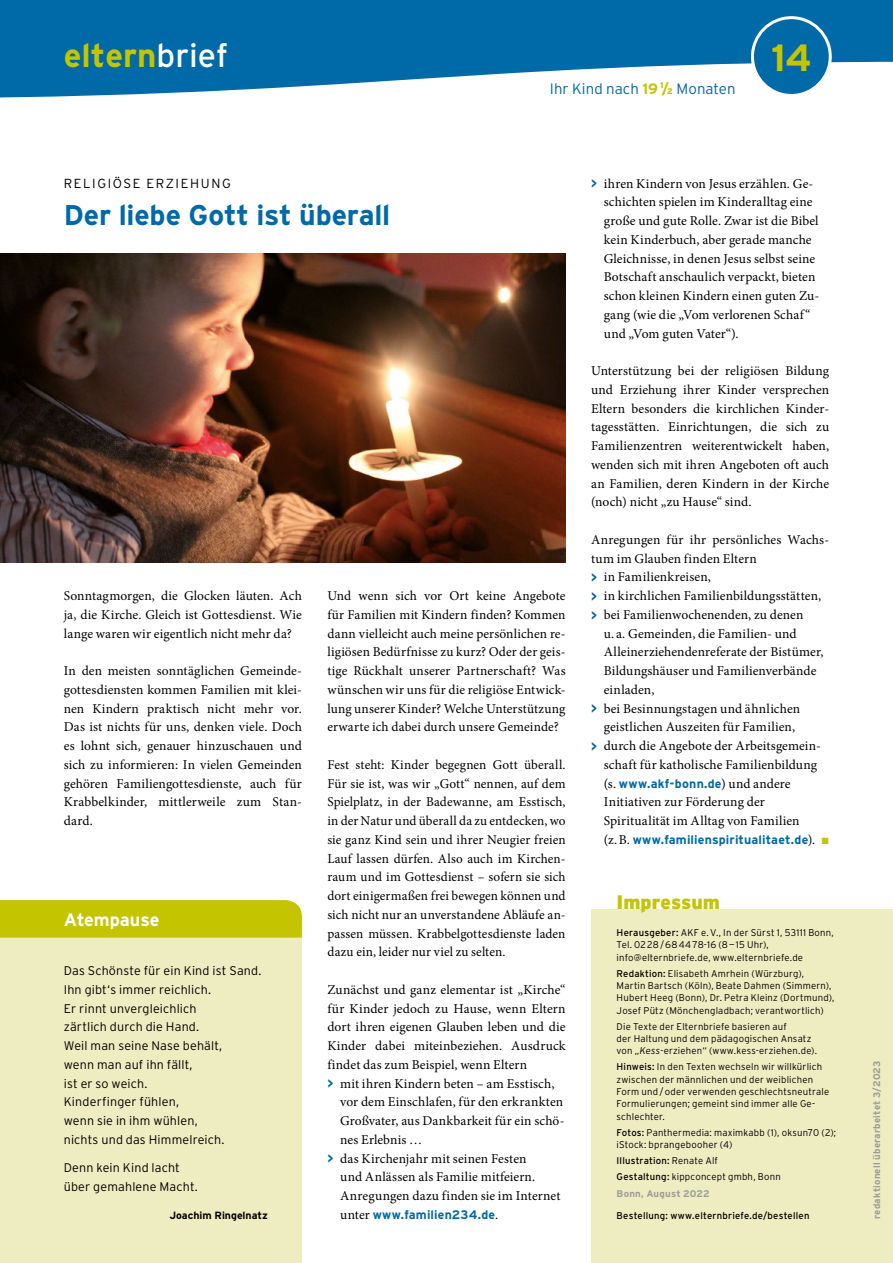
<style>
.page{position:relative;width:893px;height:1263px;background:#fff}
.page>*{position:absolute;margin:0;border:0;box-sizing:border-box;transform-origin:0 0}
.t1{font:700 37.95px "Interstate";color:#c5c400}
.t2{font:700 33px "Interstate";color:#c5c400}
.Headline__2015{font:700 28.5px "Interstate";letter-spacing:-.005em;color:#0069a7}
.t3{font:900 19.5px "Interstate";color:#c5c400}
.Kasten_Dachzeile__20{font:700 18px "Interstate";letter-spacing:-.005em;color:#fff}
.t4{font:300 15px "Interstate";letter-spacing:.005em;color:#0069a7}
.Lauftext__2015{font:13.5px/18.8px "Minion Pro";letter-spacing:.005em;color:#000;text-align:justify}
.Dachzeile__2015{font:300 13.2px "Interstate";letter-spacing:.125em;color:#000}
.Kasten_Lauftext__201{font:300 12.6px/18.8px "Interstate";letter-spacing:.01em;color:#000}
.t5{font:700 12.3px "Interstate";letter-spacing:.015em;color:#0069a7}
.Autor__2015{font:700 10.5px "Interstate";color:#000}
.t6{font:300 9.75px/12.3px "Interstate";letter-spacing:.02em;color:#000}
._13_Impressum_-_Lauf{font:9.75px "Interstate";letter-spacing:.02em;color:#000}
.t7{font:700 9.6px "Interstate";letter-spacing:.02em;color:#9d9d9c}
.s1{font-weight:400;color:#fff}
.s2{font-weight:700;color:#c5c400}
.s3{font-weight:900;font-size:8.25px;color:#c5c400}
.s4{font-family:"Interstate";font-weight:700;color:#0069a7}
.s5{font-family:"Minion Pro";font-weight:400;font-size:13.5px;color:#000}
.s6{color:#c5c400}
.s7{font-weight:400}
.s8{font-style:italic}
.s9{font-weight:300}
</style>
<div class="page">
<div style="left:591px;top:909px;width:302px;height:354px;background:#eeecc1"></div>
<div style="left:0;top:928px;width:302px;height:335px;background:#eeecc1"></div>
<div style="left:0;top:900px;width:302px;height:37px;background:#c5c400"></div>
<img style="left:0;top:253px;width:566px;height:309px">
<svg style="left:0;top:0;width:893px;height:98px;fill:#0069a7"></svg>
<div style="left:752px;top:18px;width:78px;height:77px;background:#0069a7;border-radius:50%"></div>
<div style="left:751px;top:16px;width:81px;height:81px;border:3px solid #fff;border-radius:50%"></div>
<p class="t2" style="left:64px;top:37px;width:166px">eltern<span class="s1">brief</span></p>
<p class="t1" style="left:771px;top:36px;width:42px">14</p>
<p class="t4" style="left:550px;top:80px;width:187px">Ihr Kind nach <span class="s2">19</span> <sup>1</sup><span class="s2">/</span><span class="s3">2</span> Monaten</p>
<p class="Dachzeile__2015" style="left:64px;top:175px;width:168px">RELIGIÖSE ERZIEHUNG</p>
<p class="Headline__2015" style="left:64px;top:199px;width:328px">Der liebe Gott ist überall</p>
<p class="Lauftext__2015" style="left:64px;top:586px;width:240px">Sonntagmorgen, die Glocken läuten. Ach ja, die Kirche. Gleich ist Gottesdienst. Wie lange waren wir eigentlich nicht mehr da?</p>
<p class="Lauftext__2015" style="left:64px;top:661px;width:240px">In den meisten sonntäglichen Gemeinde&shy;gottesdiensten kommen Familien mit klei&shy;nen Kindern praktisch nicht mehr vor.<br>Das ist nichts für uns, denken viele. Doch es lohnt sich, genauer hinzuschauen und sich zu informieren: In vielen Gemeinden gehören Familiengottesdienste, auch für Krabbelkinder, mittlerweile zum Stan&shy;dard.</p>
<p class="Kasten_Dachzeile__20" style="left:64px;top:910px;width:97px">Atempause</p>
<p class="Kasten_Lauftext__201" style="left:64px;top:961px;width:199px">Das Schönste für ein Kind ist Sand.<br>Ihn gibt‘s immer reichlich.<br>Er rinnt unvergleichlich<br>zärtlich durch die Hand.<br>Weil man seine Nase behält,<br>wenn man auf ihn fällt,<br>ist er so weich.<br>Kinderfinger fühlen,<br>wenn sie in ihm wühlen,<br>nichts und das Himmelreich.</p>
<p class="Kasten_Lauftext__201" style="left:64px;top:1158px;width:136px">Denn kein Kind lacht über gemahlene Macht.</p>
<p class="Autor__2015" style="left:169px;top:1209px;width:100px">Joachim Ringelnatz</p>
<p class="Lauftext__2015" style="left:327px;top:586px;width:240px">Und wenn sich vor Ort keine Angebote für Familien mit Kindern finden? Kommen dann vielleicht auch meine persönlichen re&shy;ligiösen Bedürfnisse zu kurz? Oder der geis&shy;tige Rückhalt unserer Partnerschaft? Was wünschen wir uns für die religiöse Entwick&shy;lung unserer Kinder? Welche Unterstützung erwarte ich dabei durch unsere Gemeinde?</p>
<p class="Lauftext__2015" style="left:327px;top:755px;width:240px">Fest steht: Kinder begegnen Gott überall.<br>Für sie ist, was wir „Gott“ nennen, auf dem Spielplatz, in der Badewanne, am Esstisch, in der Natur und überall da zu entdecken, wo sie ganz Kind sein und ihrer Neugier freien Lauf lassen dürfen. Also auch im Kirchen&shy;raum und im Gottesdienst – sofern sie sich dort einigermaßen frei bewegen können und sich nicht nur an unverstandene Abläufe an&shy;passen müssen. Krabbelgottesdienste laden dazu ein, leider nur viel zu selten.</p>
<p class="Lauftext__2015" style="left:327px;top:980px;width:240px">Zunächst und ganz elementar ist „Kirche“ für Kinder jedoch zu Hause, wenn Eltern dort ihren eigenen Glauben leben und die Kinder dabei miteinbeziehen. Ausdruck findet das zum Beispiel, wenn Eltern</p>
<p class="Lauftext__2015" style="left:340px;top:1074px;width:226px;text-align:left;text-indent:-13px"><span class="s4">&gt;</span> mit ihren Kindern beten – am Esstisch, vor dem Einschlafen, für den erkrankten Großvater, aus Dankbarkeit für ein schö&shy;nes Erlebnis …</p>
<p class="Lauftext__2015" style="left:340px;top:1149px;width:222px;text-align:left;text-indent:-13px"><span class="s4">&gt;</span> das Kirchenjahr mit seinen Festen<br>und Anlässen als Familie mitfeiern.<br>Anregungen dazu finden sie im Internet</p>
<p class="t5" style="left:340px;top:1208px;width:160px"><span class="s5">unter</span> www.familien234.de<span class="s5">.</span></p>
<p class="Lauftext__2015" style="left:604px;top:174px;width:217px;text-align:left;text-indent:-13px"><span class="s4">&gt;</span> ihren Kindern von Jesus erzählen. Ge&shy;schichten spielen im Kinderalltag eine große und gute Rolle. Zwar ist die Bibel kein Kinderbuch, aber gerade manche Gleichnisse, in denen Jesus selbst seine Botschaft anschaulich verpackt, bieten schon kleinen Kindern einen guten Zu&shy;gang (wie die „Vom verlorenen Schaf“ und „Vom guten Vater“).</p>
<p class="Lauftext__2015" style="left:591px;top:361px;width:240px">Unterstützung bei der religiösen Bildung und Erziehung ihrer Kinder versprechen Eltern besonders die kirchlichen Kinder&shy;tagesstätten. Einrichtungen, die sich zu Familienzentren weiterentwickelt haben, wenden sich mit ihren Angeboten oft auch an Familien, deren Kindern in der Kirche (noch) nicht „zu Hause“ sind.</p>
<p class="Lauftext__2015" style="left:591px;top:530px;width:240px">Anregungen für ihr persönliches Wachs&shy;tum im Glauben finden Eltern</p>
<p class="Lauftext__2015" style="left:591px;top:568px;width:121px"><span class="s4">&gt;</span> in Familienkreisen,</p>
<p class="Lauftext__2015" style="left:591px;top:586px;width:232px"><span class="s4">&gt;</span> in kirchlichen Familienbildungsstätten,</p>
<p class="Lauftext__2015" style="left:604px;top:605px;width:221px;text-align:left;text-indent:-13px"><span class="s4">&gt;</span> bei Familienwochenenden, zu denen<br>u. a. Gemeinden, die Familien- und<br>Alleinerziehendenreferate der Bistümer,<br>Bildungshäuser und Familienverbände einladen,</p>
<p class="Lauftext__2015" style="left:591px;top:699px;width:211px;text-align:center"><span class="s4">&gt;</span> bei Besinnungstagen und ähnlichen geistlichen Auszeiten für Familien,</p>
<p class="Lauftext__2015" style="left:591px;top:736px;width:231px;text-align:right"><span class="s4">&gt;</span> durch die Angebote der Arbeitsgemein&shy;schaft für katholische Familienbildung</p>
<p class="t5" style="left:604px;top:776px;width:188px"><span class="s5">(s.</span> www.akf-bonn.de<span class="s5">) und andere</span></p>
<p class="Lauftext__2015" style="left:604px;top:793px;width:197px">Initiativen zur Förderung der<br>Spiritualität im Alltag von Familien</p>
<p class="t5" style="left:604px;top:833px;width:226px"><span class="s5">(z.B.</span> www.familienspiritualitaet.de<span class="s5">).</span> <span class="s6">■</span></p>
<p class="t3" style="left:617px;top:891px;width:105px">Impressum</p>
<p class="t6" style="left:617px;top:926px;width:219px"><span class="s7">Herausgeber:</span> AKF e.V., In der Sürst 1, 53111 Bonn,<br>Tel. 0228/684478-16 (8—15 Uhr), info@elternbriefe.de, www.elternbriefe.de</p>
<p class="t6" style="left:617px;top:967px;width:219px"><span class="s7">Redaktion:</span> Elisabeth Amrhein (Würzburg), Martin Bartsch (Köln), Beate Dahmen (Simmern), Hubert Heeg (Bonn), Dr. Petra Kleinz (Dortmund), Josef Pütz (Mönchengladbach; verantwortlich)</p>
<p class="t6" style="left:617px;top:1020px;width:202px">Die Texte der Elternbriefe basieren auf<br>der Haltung und dem pädagogischen Ansatz von „<span class="s8">Kess</span>-erziehen“ (www.kess-erziehen.de).</p>
<p class="t6" style="left:617px;top:1060px;width:214px"><span class="s7">Hinweis:</span> In den Texten wechseln wir willkürlich zwischen der männlichen und der weiblichen Form und/oder verwenden geschlechtsneutrale Formulierungen; gemeint sind immer alle Ge&shy;schlechter.</p>
<p class="t6" style="left:617px;top:1126px;width:221px"><span class="s7">Fotos:</span> Panthermedia: maximkabb (1), oksun70 (2); iStock: bprangebooher (4)</p>
<p class="_13_Impressum_-_Lauf" style="left:617px;top:1155px;width:103px">Illustration: <span class="s9">Renate Alf</span></p>
<p class="t6" style="left:617px;top:1170px;width:166px"><span class="s7">Gestaltung:</span> kippconcept gmbh, Bonn</p>
<p class="t7" style="left:617px;top:1188px;width:95px">Bonn, August 2022</p>
<p class="_13_Impressum_-_Lauf" style="left:617px;top:1210px;width:194px">Bestellung: www.elternbriefe.de/bestellen</p>
<p class="t7" style="left:871px;top:1219px;width:160px;rotate:-90deg">redaktionell überarbeitet 3/2023</p>
</div>
